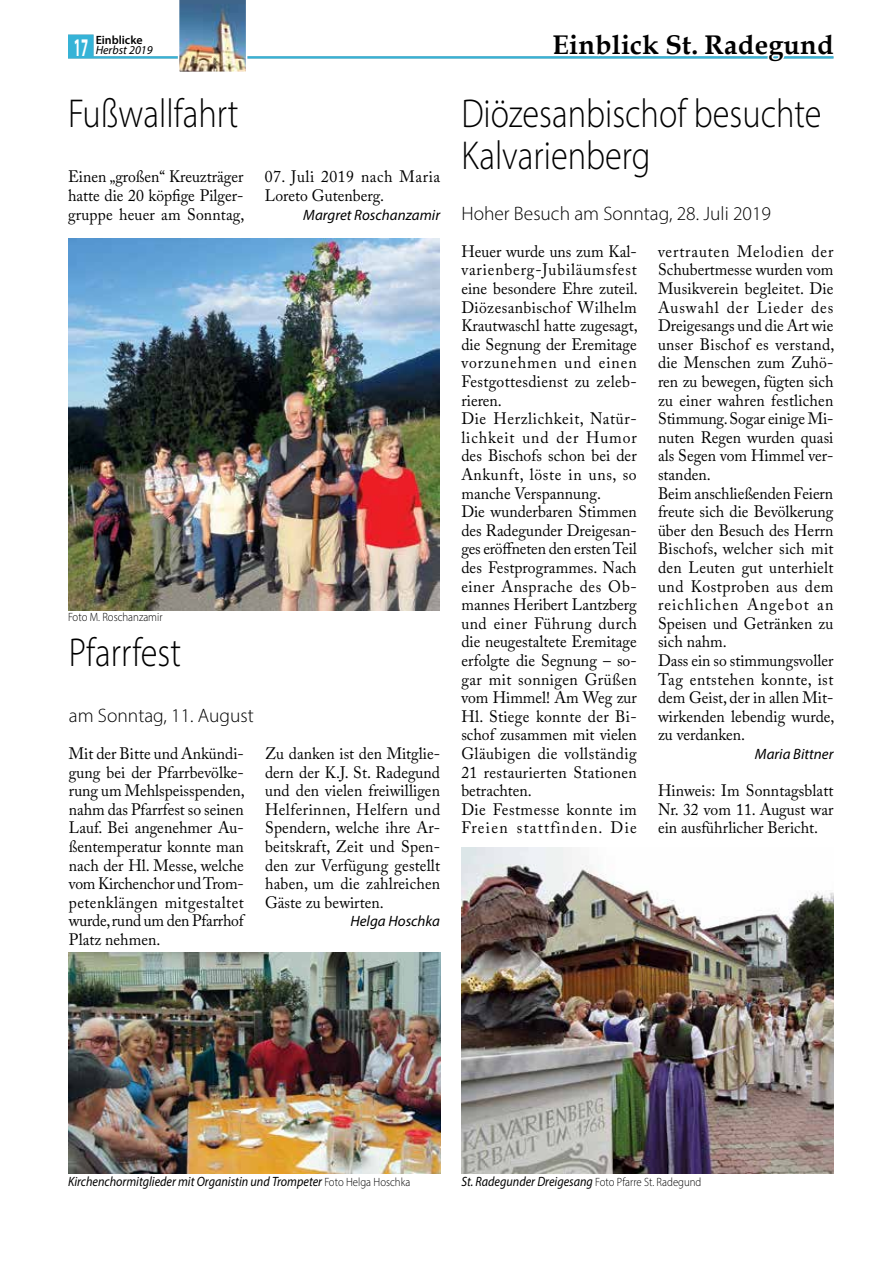
<style>
.page{position:relative;width:893px;height:1263px;background:#fff}
.page>*{position:absolute;margin:0;border:0;box-sizing:border-box;transform-origin:0 0}
.t1{font:300 40.5px/42.5px "Myriad Pro";color:#000;scale:.85 1}
.t2{font:700 27px "Book Antiqua";letter-spacing:.005em;color:#000}
.t3{font:300 19.5px "Myriad Pro";color:#000}
.t4{font:16.5px/18.6px "Adobe Caslon Pro";letter-spacing:.005em;color:#000;text-align:justify;scale:.95 1}
.t5{font:16.5px/18.6px "Adobe Caslon Pro";letter-spacing:.03em;color:#000;scale:.95 1}
.t6{font:italic 15px "Myriad Pro";color:#000}
.t7{font:italic 13.5px "Myriad Pro";color:#000;scale:.9 1}
.t8{font:italic 12px/10.5px "Myriad Pro";color:#000}
.t9{font:300 12px "Myriad Pro";color:#000;scale:.9 1}
.s1{font-weight:600;font-style:normal}
.s2{font-weight:700;font-style:normal;font-size:25.5px;color:#fff}
.s3{font-weight:300;font-style:normal;font-size:12px}
</style>
<div class="page">
<img style="left:69px;top:238px;width:370px;height:372px">
<img style="left:461px;top:847px;width:372px;height:326px">
<img style="left:68px;top:952px;width:372px;height:221px">
<hr style="left:68px;top:56px;width:765px;height:3px;background:#35b3d7">
<div style="left:68px;top:35px;width:26px;height:22px;background:#35b3d7"></div>
<img style="left:178px;top:0;width:69px;height:72px">
<svg style="left:461px;top:56px;width:373px;height:3px"></svg>
<p class="t8" style="left:74px;top:34px;width:80px;text-indent:22px"><span class="s1">Einblicke<br></span><span class="s2">17</span> Herbst 2019</p>
<h2 class="t2" style="left:553px;top:27px;width:282px">Einblick St. Radegund</h2>
<h1 class="t1" style="left:68px;top:91px;width:202px">Fußwallfahrt</h1>
<p class="t4" style="left:68px;top:167px;width:187px">Einen „großen“ Kreuzträger hatte die 20 köpfige Pilger&shy;gruppe heuer am Sonntag,</p>
<p class="t5" style="left:265px;top:167px;width:186px">07. Juli 2019 nach Maria<br>Loreto Gutenberg.</p>
<p class="t6" style="left:303px;top:205px;width:138px">Margret Roschanzamir</p>
<p class="t9" style="left:68px;top:609px;width:107px">Foto M. Roschanzamir</p>
<h1 class="t1" style="left:69px;top:631px;width:134px">Pfarrfest</h1>
<p class="t3" style="left:69px;top:703px;width:186px">am Sonntag, 11. August</p>
<p class="t4" style="left:69px;top:744px;width:187px">Mit der Bitte und Ankündi&shy;gung bei der Pfarrbevölke&shy;rung um Mehlspeisspenden, nahm das Pfarrfest so seinen Lauf. Bei angenehmer Au&shy;ßentemperatur konnte man nach der Hl. Messe, welche vom Kirchenchor und Trom&shy;petenklängen mitgestaltet wurde, rund um den Pfarrhof Platz nehmen.</p>
<p class="t4" style="left:265px;top:744px;width:186px">Zu danken ist den Mitglie&shy;dern der K.J. St. Radegund und den vielen freiwilligen Helferinnen, Helfern und Spendern, welche ihre Ar&shy;beitskraft, Zeit und Spen&shy;den zur Verfügung gestellt haben, um die zahlreichen Gäste zu bewirten.</p>
<p class="t6" style="left:350px;top:912px;width:91px">Helga Hoschka</p>
<h1 class="t1" style="left:461px;top:91px;width:425px">Diözesanbischof besuchte<br>Kalvarienberg</h1>
<p class="t3" style="left:461px;top:201px;width:311px">Hoher Besuch am Sonntag, 28. Juli 2019</p>
<p class="t4" style="left:461px;top:242px;width:187px;text-align:left">Heuer wurde uns zum Kal&shy;varienberg-Jubiläumsfest eine besondere Ehre zuteil.<br>Diözesanbischof Wilhelm<br>Krautwaschl hatte zugesagt, die Segnung der Eremitage vorzunehmen und einen<br>Festgottesdienst zu zeleb&shy;rieren.<br>Die Herzlichkeit, Natür&shy;lichkeit und der Humor des Bischofs schon bei der<br>Ankunft, löste in uns, so manche Verspannung.<br>Die wunderbaren Stimmen des Radegunder Dreigesan&shy;ges eröffneten den ersten Teil des Festprogrammes. Nach einer Ansprache des Ob&shy;mannes Heribert Lantzberg und einer Führung durch die neugestaltete Eremitage erfolgte die Segnung – so&shy;gar mit sonnigen Grüßen vom Himmel! Am Weg zur<br>Hl. Stiege konnte der Bi&shy;schof zusammen mit vielen<br>Gläubigen die vollständig<br>21 restaurierten Stationen betrachten.<br>Die Festmesse konnte im<br>Freien stattfinden. Die</p>
<p class="t4" style="left:658px;top:242px;width:187px;text-align:left">vertrauten Melodien der<br>Schubertmesse wurden vom<br>Musikverein begleitet. Die<br>Auswahl der Lieder des<br>Dreigesangs und die Art wie unser Bischof es verstand, die Menschen zum Zuhö&shy;ren zu bewegen, fügten sich zu einer wahren festlichen<br>Stimmung. Sogar einige Mi&shy;nuten Regen wurden quasi als Segen vom Himmel ver&shy;standen.<br>Beim anschließenden Feiern freute sich die Bevölkerung über den Besuch des Herrn<br>Bischofs, welcher sich mit den Leuten gut unterhielt und Kostproben aus dem reichlichen Angebot an<br>Speisen und Getränken zu sich nahm.<br>Dass ein so stimmungsvoller<br>Tag entstehen konnte, ist dem Geist, der in allen Mit&shy;wirkenden lebendig wurde, zu verdanken.</p>
<p class="t6" style="left:755px;top:745px;width:80px">Maria Bittner</p>
<p class="t4" style="left:658px;top:781px;width:186px">Hinweis: Im Sonntagsblatt Nr. 32 vom 11. August war ein ausführlicher Bericht.</p>
<p class="t7" style="left:68px;top:1173px;width:382px">Kirchenchormitglieder mit Organistin und Trompeter <span class="s3">Foto Helga Hoschka</span></p>
<p class="t7" style="left:461px;top:1173px;width:268px">St. Radegunder Dreigesang <span class="s3">Foto Pfarre St. Radegund</span></p>
</div>
